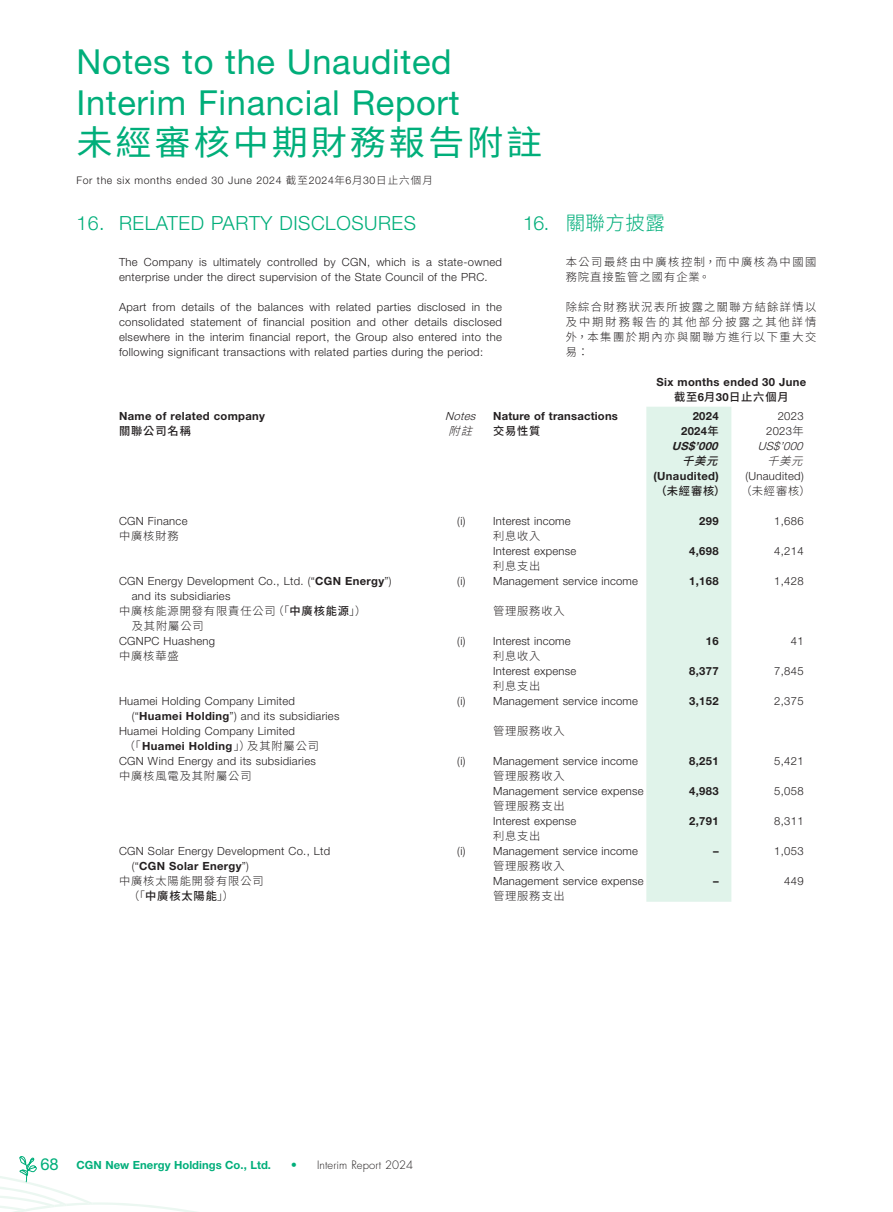
<style>
.page{position:relative;width:893px;height:1212px;background:#fff}
.page>*{position:absolute;margin:0;border:0;box-sizing:border-box;transform-origin:0 0}
.t1{font:34.5px/40.5px "Helvetica Neue LT Std";letter-spacing:.02em;color:#00ae7a}
.t2{font:34.5px "Source Han Sans TC";letter-spacing:.08em;color:#00ae7a;scale:1.05 1}
.Heading_1{font:300 19.5px "Helvetica Neue LT Std";letter-spacing:.03em;color:#00ae7a}
.C_Heading_1{font:300 19.5px "Source Han Sans TC";letter-spacing:.025em;color:#00ae7a}
.Body_Text{font:300 11.25px/15px "Helvetica Neue LT Std";letter-spacing:.03em;color:#231f20}
.Body_Text-2{font:300 11.25px/15px "Source Han Sans TC";letter-spacing:.08em;color:#231f20}
.Body_Text-3{font:700 11.25px "Helvetica Neue LT Std";letter-spacing:.03em;color:#231f20}
.C_Body_Text{font:300 11.25px/15px "Source Han Sans TC";letter-spacing:.14em;color:#231f20}
.t3{font:700 11.25px "Helvetica Neue LT Std";letter-spacing:.005em;color:#00ae7a}
.Body_Text-4{font:500 11.25px "Source Han Sans TC";letter-spacing:.08em;color:#231f20}
.t4{font:300 11.25px "Futura Std";letter-spacing:.005em;color:#231f20}
.Body_Text-5{font:italic 300 11.25px "Helvetica Neue LT Std";color:#231f20}
.Body_Text-6{font:italic 700 11.25px "Helvetica Neue LT Std";color:#231f20}
.Body_Text-7{font:italic 300 11.25px "Source Han Sans TC";color:#231f20}
.Body_Text-8{font:italic 500 11.25px "Source Han Sans TC";color:#231f20}
.t5{font:300 10.5px "Helvetica Neue LT Std";letter-spacing:.06em;color:#231f20}
.s1{font-family:"Source Han Sans TC"}
.s2{font-family:"Helvetica Neue LT Std"}
.s3{font-family:"Helvetica Neue LT Std";font-weight:700}
.s4{font-family:"Source Han Sans TC";font-weight:500}
.s5{font-weight:700}
.s6{font-weight:500}
.s7{font-weight:400;font-size:16.5px}
.s8{color:#00ae7a}
</style>
<div class="page">
<svg style="left:0;top:1156px;width:197px;height:56px"></svg>
<div style="left:646px;top:407px;width:85px;height:495px;background:#e0f3ea"></div>
<h1 class="t1" style="left:77px;top:41px;width:384px">Notes to the Unaudited<br>Interim Financial Report</h1>
<h1 class="t2" style="left:77px;top:123px;width:445px">未經審核中期財務報告附註</h1>
<p class="t5" style="left:77px;top:174px;width:358px">For the six months ended 30 June 2024 <span class="s1">截至</span>2024<span class="s1">年</span>6<span class="s1">月</span>30<span class="s1">日止六個月</span></p>
<p class="Heading_1" style="left:77px;top:211px;width:341px">16. RELATED PARTY DISCLOSURES</p>
<p class="Body_Text" style="left:119px;top:254px;width:384px">The Company is ultimately controlled by CGN, which is a state-owned enterprise under the direct supervision of the State Council of the PRC.</p>
<p class="Body_Text" style="left:119px;top:299px;width:384px;text-align:justify">Apart from details of the balances with related parties disclosed in the consolidated statement of financial position and other details disclosed elsewhere in the interim financial report, the Group also entered into the following significant transactions with related parties during the period:</p>
<p class="C_Heading_1" style="left:523px;top:212px;width:143px"><span class="s2">16.</span> 關聯方披露</p>
<p class="C_Body_Text" style="left:566px;top:255px;width:252px">本公司最終由中廣核控制，而中廣核為中國國務院直接監管之國有企業。</p>
<p class="C_Body_Text" style="left:566px;top:300px;width:252px;text-align:justify">除綜合財務狀況表所披露之關聯方結餘詳情以及中期財務報告的其他部分披露之其他詳情外，本集團於期內亦與關聯方進行以下重大交易：</p>
<p class="Body_Text-3" style="left:657px;top:375px;width:151px">Six months ended 30 June</p>
<p class="Body_Text-4" style="left:674px;top:391px;width:116px">截至<span class="s3">6</span>月<span class="s3">30</span>日止六個月</p>
<p class="Body_Text-3" style="left:119px;top:409px;width:147px">Name of related company</p>
<p class="Body_Text-5" style="left:445px;top:409px;width:35px">Notes</p>
<p class="Body_Text-3" style="left:493px;top:409px;width:126px">Nature of transactions</p>
<p class="Body_Text-3" style="left:693px;top:409px;width:27px">2024</p>
<p class="Body_Text" style="left:778px;top:409px;width:27px">2023</p>
<p class="Body_Text-4" style="left:119px;top:425px;width:73px">關聯公司名稱</p>
<p class="Body_Text-7" style="left:449px;top:425px;width:33px">附註</p>
<p class="Body_Text-4" style="left:493px;top:425px;width:49px">交易性質</p>
<p class="Body_Text-3" style="left:681px;top:424px;width:39px">2024<span class="s4">年</span></p>
<p class="Body_Text" style="left:766px;top:424px;width:39px">2023<span class="s1">年</span></p>
<p class="Body_Text-6" style="left:672px;top:439px;width:51px">US$’000</p>
<p class="Body_Text-5" style="left:758px;top:439px;width:50px">US$’000</p>
<p class="Body_Text-8" style="left:682px;top:455px;width:46px">千美元</p>
<p class="Body_Text-7" style="left:767px;top:455px;width:46px">千美元</p>
<p class="Body_Text-3" style="left:654px;top:469px;width:67px">(Unaudited)</p>
<p class="Body_Text" style="left:745px;top:469px;width:60px">(Unaudited)</p>
<p class="Body_Text-4" style="left:656px;top:485px;width:71px">（未經審核）</p>
<p class="Body_Text-2" style="left:741px;top:484px;width:71px">（未經審核）</p>
<p class="Body_Text" style="left:119px;top:514px;width:70px">CGN Finance</p>
<p class="Body_Text" style="left:457px;top:514px;width:10px">(i)</p>
<p class="Body_Text" style="left:493px;top:514px;width:79px">Interest income</p>
<p class="Body_Text-3" style="left:699px;top:514px;width:21px">299</p>
<p class="Body_Text" style="left:774px;top:514px;width:31px">1,686</p>
<p class="Body_Text-2" style="left:119px;top:529px;width:61px">中廣核財務</p>
<p class="Body_Text-2" style="left:493px;top:529px;width:49px">利息收入</p>
<p class="Body_Text" style="left:493px;top:544px;width:84px">Interest expense</p>
<p class="Body_Text-3" style="left:689px;top:544px;width:31px">4,698</p>
<p class="Body_Text" style="left:774px;top:544px;width:31px">4,214</p>
<p class="Body_Text-2" style="left:493px;top:559px;width:49px">利息支出</p>
<p class="Body_Text" style="left:132px;top:574px;width:261px;text-indent:-13px">CGN Energy Development Co., Ltd. (“<span class="s5">CGN Energy</span>”) and its subsidiaries</p>
<p class="Body_Text" style="left:457px;top:574px;width:10px">(i)</p>
<p class="Body_Text" style="left:493px;top:574px;width:146px">Management service income</p>
<p class="Body_Text-3" style="left:689px;top:574px;width:31px">1,168</p>
<p class="Body_Text" style="left:774px;top:574px;width:31px">1,428</p>
<p class="Body_Text-2" style="left:132px;top:604px;width:236px;text-indent:-13px">中廣核能源開發有限責任公司（「<span class="s6">中廣核能源</span>」）及其附屬公司</p>
<p class="Body_Text-2" style="left:493px;top:604px;width:73px">管理服務收入</p>
<p class="Body_Text" style="left:119px;top:634px;width:98px">CGNPC Huasheng</p>
<p class="Body_Text" style="left:457px;top:634px;width:10px">(i)</p>
<p class="Body_Text" style="left:493px;top:634px;width:79px">Interest income</p>
<p class="Body_Text-3" style="left:706px;top:634px;width:14px">16</p>
<p class="Body_Text" style="left:791px;top:634px;width:14px">41</p>
<p class="Body_Text-2" style="left:119px;top:649px;width:61px">中廣核華盛</p>
<p class="Body_Text-2" style="left:493px;top:649px;width:49px">利息收入</p>
<p class="Body_Text" style="left:493px;top:664px;width:84px">Interest expense</p>
<p class="Body_Text-3" style="left:689px;top:664px;width:31px">8,377</p>
<p class="Body_Text" style="left:774px;top:664px;width:31px">7,845</p>
<p class="Body_Text-2" style="left:493px;top:679px;width:49px">利息支出</p>
<p class="Body_Text" style="left:132px;top:694px;width:209px;text-indent:-13px">Huamei Holding Company Limited (“<span class="s5">Huamei Holding</span>”) and its subsidiaries</p>
<p class="Body_Text" style="left:457px;top:694px;width:10px">(i)</p>
<p class="Body_Text" style="left:493px;top:694px;width:146px">Management service income</p>
<p class="Body_Text-3" style="left:689px;top:694px;width:31px">3,152</p>
<p class="Body_Text" style="left:774px;top:694px;width:31px">2,375</p>
<p class="Body_Text" style="left:124px;top:724px;width:197px;text-indent:-5px">Huamei Holding Company Limited<br><span class="s1">（「</span><span class="s5">Huamei Holding</span><span class="s1">」）及其附屬公司</span></p>
<p class="Body_Text-2" style="left:493px;top:724px;width:73px">管理服務收入</p>
<p class="Body_Text" style="left:119px;top:754px;width:198px">CGN Wind Energy and its subsidiaries</p>
<p class="Body_Text-2" style="left:119px;top:769px;width:134px">中廣核風電及其附屬公司</p>
<p class="Body_Text" style="left:457px;top:754px;width:10px">(i)</p>
<p class="Body_Text" style="left:493px;top:754px;width:146px">Management service income</p>
<p class="Body_Text-2" style="left:493px;top:769px;width:73px">管理服務收入</p>
<p class="Body_Text-3" style="left:689px;top:754px;width:31px">8,251</p>
<p class="Body_Text" style="left:774px;top:754px;width:31px">5,421</p>
<p class="Body_Text" style="left:132px;top:844px;width:200px;text-indent:-13px">CGN Solar Energy Development Co., Ltd (“<span class="s5">CGN Solar Energy</span>”)</p>
<p class="Body_Text-2" style="left:128px;top:874px;width:137px;text-indent:-9px">中廣核太陽能開發有限公司（「<span class="s6">中廣核太陽能</span>」）</p>
<p class="Body_Text" style="left:493px;top:784px;width:152px">Management service expense</p>
<p class="Body_Text-3" style="left:689px;top:784px;width:31px">4,983</p>
<p class="Body_Text" style="left:774px;top:784px;width:31px">5,058</p>
<p class="Body_Text-2" style="left:493px;top:799px;width:73px">管理服務支出</p>
<p class="Body_Text" style="left:493px;top:814px;width:84px">Interest expense</p>
<p class="Body_Text-3" style="left:689px;top:814px;width:31px">2,791</p>
<p class="Body_Text" style="left:774px;top:814px;width:31px">8,311</p>
<p class="Body_Text-2" style="left:493px;top:829px;width:49px">利息支出</p>
<p class="Body_Text" style="left:457px;top:844px;width:10px">(i)</p>
<p class="Body_Text" style="left:493px;top:844px;width:146px">Management service income</p>
<p class="Body_Text-2" style="left:493px;top:859px;width:73px">管理服務收入</p>
<p class="Body_Text-3" style="left:713px;top:844px;width:7px">–</p>
<p class="Body_Text" style="left:774px;top:844px;width:31px">1,053</p>
<p class="Body_Text" style="left:493px;top:874px;width:152px">Management service expense</p>
<p class="Body_Text-3" style="left:713px;top:874px;width:7px">–</p>
<p class="Body_Text" style="left:784px;top:874px;width:21px">449</p>
<p class="Body_Text-2" style="left:493px;top:889px;width:73px">管理服務支出</p>
<p class="t3" style="left:41px;top:1158px;width:232px"><span class="s7">68</span> CGN New Energy Holdings Co., Ltd.</p>
<p class="t4" style="left:291px;top:1158px;width:124px"><span class="s8">•</span> Interim Report 2024</p>
</div>
